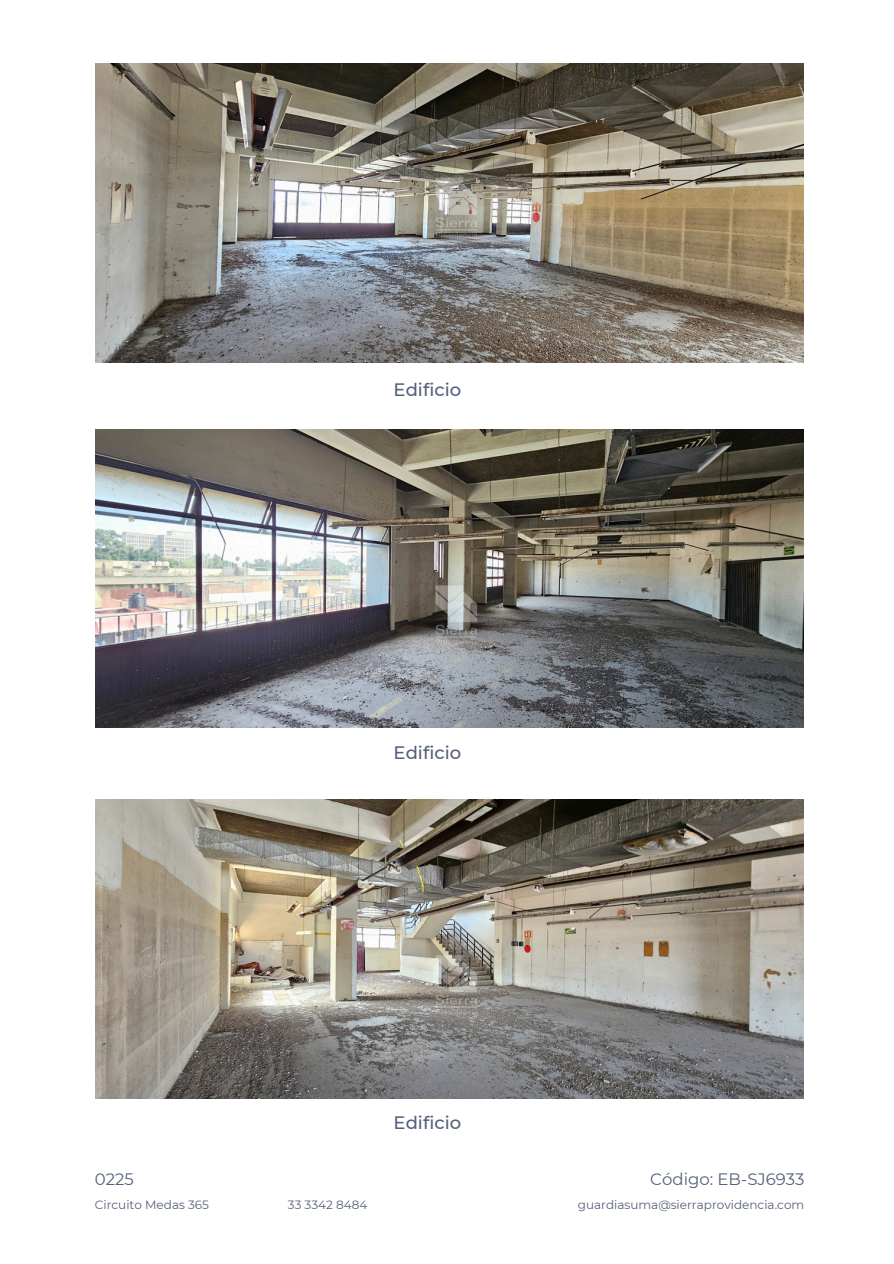
<style>
.page{position:relative;width:894px;height:1264px;background:#fff}
.page>*{position:absolute;margin:0;border:0;box-sizing:border-box;transform-origin:0 0}
.t1{font:500 18px "Montserrat";color:#565f7c}
.t2{font:16.5px "Montserrat";color:#565f7c}
.t3{font:12px "Montserrat";color:#565f7c}
</style>
<div class="page">
<img style="left:95px;top:64px;width:708px;height:298px">
<img style="left:95px;top:429px;width:708px;height:299px">
<img style="left:427px;top:171px;width:54px;height:72px">
<img style="left:427px;top:578px;width:54px;height:72px">
<img style="left:95px;top:799px;width:708px;height:299px">
<img style="left:427px;top:948px;width:54px;height:72px">
<p class="t1" style="left:393px;top:378px;width:69px">Edificio</p>
<p class="t1" style="left:393px;top:741px;width:69px">Edificio</p>
<p class="t1" style="left:393px;top:1111px;width:69px">Edificio</p>
<p class="t2" style="left:95px;top:1169px;width:40px">0225</p>
<h1 class="t2" style="left:650px;top:1169px;width:156px">Código: EB-SJ6933</h1>
<p class="t3" style="left:95px;top:1197px;width:116px">Circuito Medas 365</p>
<h1 class="t3" style="left:288px;top:1197px;width:81px">33 3342 8484</h1>
<p class="t3" style="left:577px;top:1197px;width:228px">guardiasuma@sierraprovidencia.com</p>
</div>
